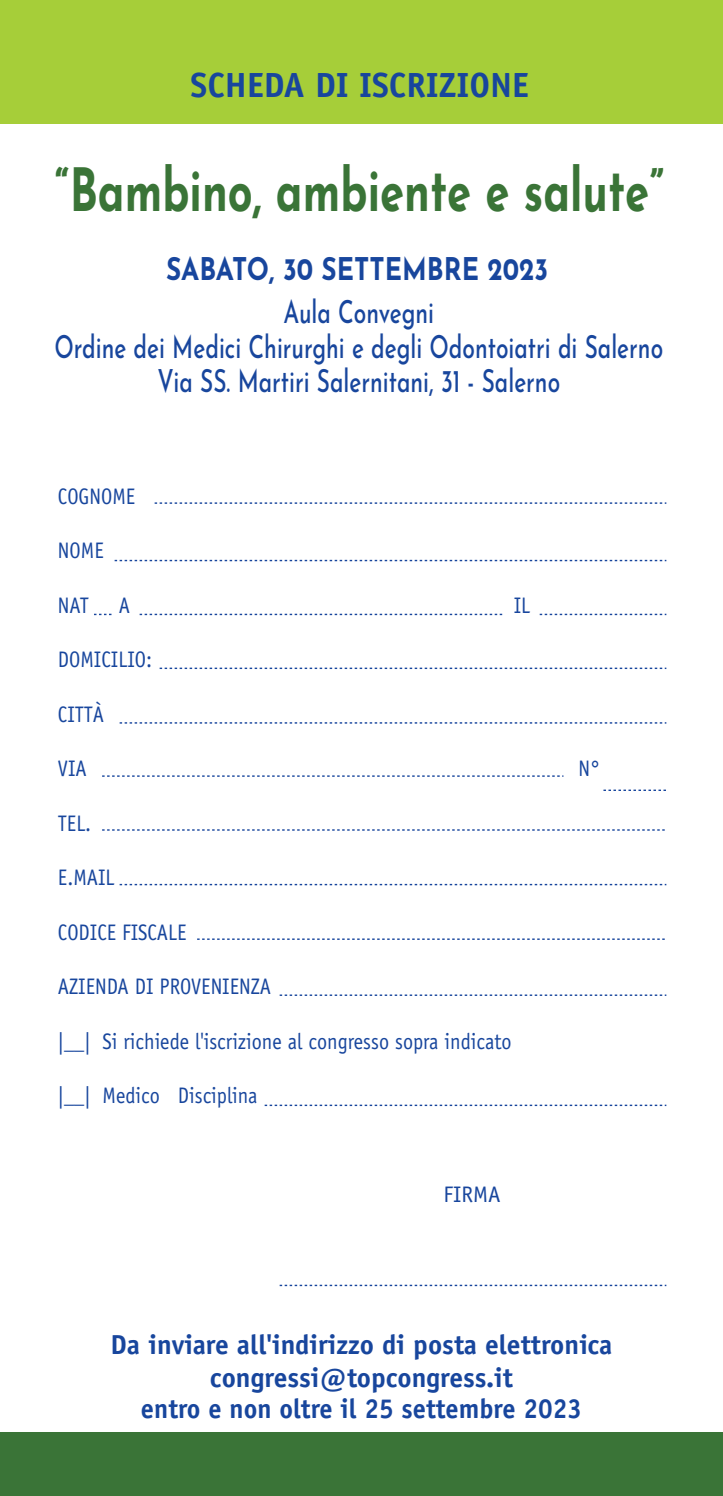
<style>
.page{position:relative;width:723px;height:1496px;background:#fff}
.page>*{position:absolute;margin:0;border:0;box-sizing:border-box;transform-origin:0 0}
.t1{font:700 59.5px "Josefin Sans";color:#3a7437;scale:.73 1}
.t2{font:700 35px "Officina Sans";color:#18469d}
.t3{font:500 31.5px/34.8px "Josefin Sans";color:#18469d;text-align:center;scale:.72 1}
.t4{font:700 31.25px "Josefin Sans";color:#18469d;scale:.84 1}
.t5{font:700 27.5px/32px "Officina Sans";color:#18469d;text-align:center}
.t6{font:22.5px "Officina Sans";color:#18469d;scale:.9 1}
.t7{font:22.5px "Officina Sans";color:#18469d}
</style>
<div class="page">
<div style="left:0;top:0;width:723px;height:123px;background:#a6ce39"></div>
<svg style="left:155px;top:502px;width:511px;height:2px"></svg>
<svg style="left:115px;top:560px;width:551px;height:1px"></svg>
<svg style="left:140px;top:613px;width:362px;height:2px"></svg>
<svg style="left:160px;top:667px;width:506px;height:2px"></svg>
<svg style="left:120px;top:722px;width:546px;height:1px"></svg>
<svg style="left:102px;top:775px;width:461px;height:1px"></svg>
<svg style="left:102px;top:829px;width:563px;height:1px"></svg>
<svg style="left:120px;top:883px;width:546px;height:2px"></svg>
<svg style="left:197px;top:938px;width:468px;height:1px"></svg>
<svg style="left:280px;top:994px;width:386px;height:1px"></svg>
<svg style="left:265px;top:1104px;width:401px;height:1px"></svg>
<svg style="left:540px;top:613px;width:126px;height:2px"></svg>
<svg style="left:603px;top:789px;width:63px;height:2px"></svg>
<svg style="left:280px;top:1284px;width:386px;height:1px"></svg>
<svg style="left:94px;top:613px;width:18px;height:2px"></svg>
<div style="left:0;top:1431px;width:723px;height:64px;background:#3a7437"></div>
<h2 class="t2" style="left:191px;top:64px;width:340px">SCHEDA DI ISCRIZIONE</h2>
<h1 class="t1" style="left:55px;top:137px;width:835px">“Bambino, ambiente e salute”</h1>
<h3 class="t4" style="left:166px;top:241px;width:456px">SABATO, 30 SETTEMBRE 2023</h3>
<h3 class="t3" style="left:54px;top:290px;width:847px">Aula Convegni<br>Ordine dei Medici Chirurghi e degli Odontoiatri di Salerno<br>Via SS. Martiri Salernitani, 31 - Salerno</h3>
<p class="t6" style="left:58px;top:483px;width:87px">COGNOME</p>
<p class="t6" style="left:58px;top:537px;width:52px">NOME</p>
<p class="t6" style="left:58px;top:592px;width:36px">NAT</p>
<p class="t6" style="left:119px;top:592px;width:14px">A</p>
<p class="t6" style="left:514px;top:592px;width:20px">IL</p>
<p class="t6" style="left:58px;top:646px;width:106px">DOMICILIO:</p>
<p class="t6" style="left:58px;top:701px;width:53px">CITTÀ</p>
<p class="t6" style="left:58px;top:755px;width:34px">VIA</p>
<p class="t6" style="left:578px;top:755px;width:26px">N°</p>
<p class="t6" style="left:58px;top:810px;width:39px">TEL.</p>
<p class="t6" style="left:58px;top:864px;width:64px">E.MAIL</p>
<p class="t6" style="left:58px;top:918px;width:144px">CODICE FISCALE</p>
<p class="t6" style="left:58px;top:973px;width:238px">AZIENDA DI PROVENIENZA</p>
<p class="t6" style="left:58px;top:1027px;width:505px">|__| Si richiede l'iscrizione al congresso sopra indicato</p>
<p class="t6" style="left:58px;top:1082px;width:223px">|__| Medico Disciplina</p>
<p class="t7" style="left:443px;top:1181px;width:59px">FIRMA</p>
<p class="t5" style="left:111px;top:1328px;width:503px">Da inviare all'indirizzo di posta elettronica congressi@topcongress.it<br>entro e non oltre il 25 settembre 2023</p>
</div>
